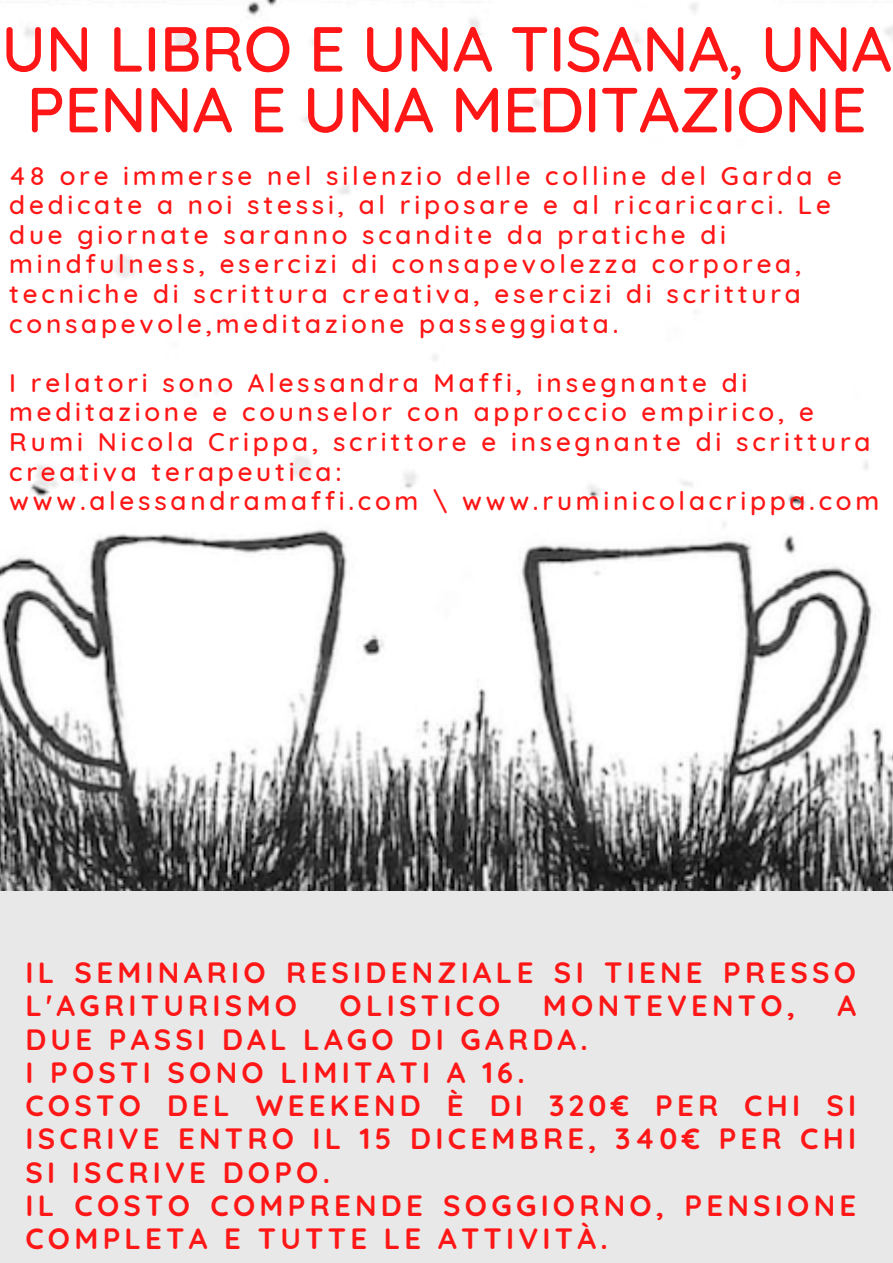
<style>
.page{position:relative;width:893px;height:1263px;background:#fff}
.page>*{position:absolute;margin:0;border:0;box-sizing:border-box;transform-origin:0 0}
.t1{font:500 63.53px/60.8px "Quicksand";letter-spacing:-.005em;color:#ff1616;text-align:center}
.t2{font:700 29.25px/33.3px "Quicksand";letter-spacing:.145em;color:#ff1616}
.t3{font:500 26.03px/29.6px "Quicksand";letter-spacing:.145em;color:#ff1616}
</style>
<div class="page">
<img style="left:0;top:0;width:893px;height:891px">
<div style="left:0;top:891px;width:893px;height:372px;background:#e8e8e8"></div>
<h1 class="t1" style="left:1px;top:17px;width:892px">UN LIBRO E UNA TISANA, UNA<br>PENNA E UNA MEDITAZIONE</h1>
<p class="t3" style="left:9px;top:160px;width:834px">48 ore immerse nel silenzio delle colline del Garda e dedicate a noi stessi, al riposare e al ricaricarci. Le due giornate saranno scandite da pratiche di mindfulness, esercizi di consapevolezza corporea, tecniche di scrittura creativa, esercizi di scrittura consapevole,meditazione passeggiata.</p>
<p class="t3" style="left:9px;top:367px;width:871px">I relatori sono Alessandra Maffi, insegnante di meditazione e counselor con approccio empirico, e Rumi Nicola Crippa, scrittore e insegnante di scrittura creativa terapeutica:<br>www.alessandramaffi.com \ www.ruminicolacrippa.com</p>
<p class="t2" style="left:25px;top:955px;width:832px">IL SEMINARIO RESIDENZIALE SI TIENE PRESSO<br>L'AGRITURISMO</p>
<p class="t2" style="left:339px;top:989px;width:162px">OLISTICO</p>
<p class="t2" style="left:543px;top:989px;width:253px">MONTEVENTO,</p>
<p class="t2" style="left:837px;top:989px;width:20px">A</p>
<p class="t2" style="left:25px;top:1022px;width:832px">DUE PASSI DAL LAGO DI GARDA.<br>I POSTI SONO LIMITATI A 16.<br>COSTO DEL WEEKEND È DI 320€ PER CHI SI<br>ISCRIVE ENTRO IL 15 DICEMBRE, 340€ PER CHI<br>SI ISCRIVE DOPO.<br>IL COSTO COMPRENDE SOGGIORNO, PENSIONE<br>COMPLETA E TUTTE LE ATTIVITÀ.</p>
</div>
